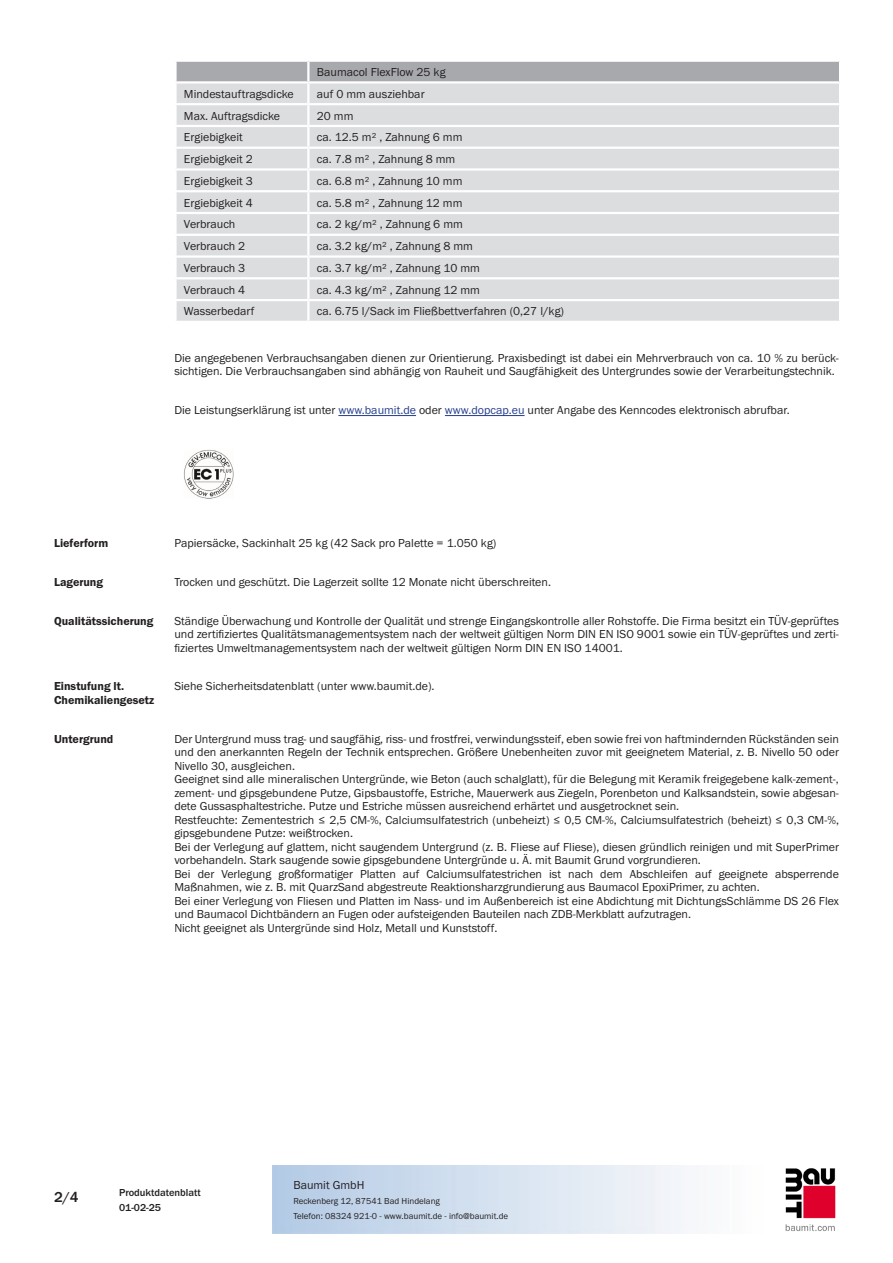
<style>
.page{position:relative;width:893px;height:1263px;background:#fff}
.page>*{position:absolute;margin:0;border:0;box-sizing:border-box;transform-origin:0 0}
.t1{font:500 15px "BM Franklin Gothic URW";color:#231f20}
.PDS_Standard{font:12px/13.5px "BM Franklin Gothic URW Boo";color:#231f20}
.PDS_Standard_linksbü{font:12px "BM Franklin Gothic URW Boo";color:#231f20}
.PDS_Header{font:12px/13.5px "BM Franklin Gothic URW Dem";color:#231f20}
.t2{font:500 10.5px/15px "BM Franklin Gothic URW";color:#231f20}
.t3{font:9px/15px "BM Franklin Gothic URW Boo";color:#231f20}
.s1{color:#253f8e}
</style>
<div class="page">
<img style="left:785px;top:1168px;width:51px;height:63px">
<div style="left:177px;top:105px;width:662px;height:216px;background:#dcdddf"></div>
<svg style="left:176px;top:61px;width:664px;height:42px;background:#c6c7ca"></svg>
<hr style="left:307px;top:105px;width:2px;height:20px;background:#fff">
<hr style="left:174px;top:125px;width:134px;height:2px;background:#fff">
<hr style="left:308px;top:125px;width:533px;height:2px;background:#fff">
<hr style="left:307px;top:127px;width:2px;height:20px;background:#fff">
<hr style="left:174px;top:147px;width:134px;height:2px;background:#fff">
<hr style="left:308px;top:147px;width:533px;height:2px;background:#fff">
<hr style="left:174px;top:168px;width:134px;height:3px;background:#fff">
<hr style="left:308px;top:168px;width:533px;height:3px;background:#fff">
<svg style="left:307px;top:149px;width:2px;height:41px"></svg>
<hr style="left:174px;top:190px;width:134px;height:2px;background:#fff">
<hr style="left:308px;top:190px;width:533px;height:2px;background:#fff">
<hr style="left:307px;top:192px;width:2px;height:20px;background:#fff">
<hr style="left:174px;top:212px;width:134px;height:2px;background:#fff">
<hr style="left:308px;top:212px;width:533px;height:2px;background:#fff">
<hr style="left:307px;top:214px;width:2px;height:20px;background:#fff">
<hr style="left:174px;top:234px;width:134px;height:2px;background:#fff">
<hr style="left:308px;top:234px;width:533px;height:2px;background:#fff">
<hr style="left:174px;top:255px;width:134px;height:3px;background:#fff">
<hr style="left:308px;top:255px;width:533px;height:3px;background:#fff">
<svg style="left:307px;top:236px;width:2px;height:41px"></svg>
<hr style="left:174px;top:277px;width:134px;height:2px;background:#fff">
<hr style="left:308px;top:277px;width:533px;height:2px;background:#fff">
<hr style="left:307px;top:279px;width:2px;height:20px;background:#fff">
<hr style="left:174px;top:299px;width:134px;height:2px;background:#fff">
<hr style="left:308px;top:299px;width:533px;height:2px;background:#fff">
<hr style="left:307px;top:301px;width:2px;height:20px;background:#fff">
<hr style="left:338px;top:415px;width:78px;height:1px;background:#253f8e">
<hr style="left:445px;top:415px;width:80px;height:1px;background:#253f8e">
<img style="left:184px;top:449px;width:50px;height:50px">
<p class="PDS_Standard_linksbü" style="left:317px;top:65px;width:130px">Baumacol FlexFlow 25 kg</p>
<p class="PDS_Standard_linksbü" style="left:184px;top:86px;width:111px">Mindestauftragsdicke</p>
<p class="PDS_Standard_linksbü" style="left:317px;top:86px;width:109px">auf 0 mm ausziehbar</p>
<p class="PDS_Standard_linksbü" style="left:184px;top:108px;width:98px">Max. Auftragsdicke</p>
<p class="PDS_Standard_linksbü" style="left:317px;top:108px;width:38px">20 mm</p>
<p class="PDS_Standard_linksbü" style="left:184px;top:130px;width:60px">Ergiebigkeit</p>
<p class="PDS_Standard_linksbü" style="left:317px;top:130px;width:147px">ca. 12.5 m² , Zahnung 6 mm</p>
<p class="PDS_Standard_linksbü" style="left:184px;top:152px;width:70px">Ergiebigkeit 2</p>
<p class="PDS_Standard_linksbü" style="left:317px;top:152px;width:140px">ca. 7.8 m² , Zahnung 8 mm</p>
<p class="PDS_Standard_linksbü" style="left:184px;top:173px;width:70px">Ergiebigkeit 3</p>
<p class="PDS_Standard_linksbü" style="left:317px;top:173px;width:147px">ca. 6.8 m² , Zahnung 10 mm</p>
<p class="PDS_Standard_linksbü" style="left:184px;top:195px;width:70px">Ergiebigkeit 4</p>
<p class="PDS_Standard_linksbü" style="left:317px;top:195px;width:147px">ca. 5.8 m² , Zahnung 12 mm</p>
<p class="PDS_Standard_linksbü" style="left:184px;top:217px;width:53px">Verbrauch</p>
<p class="PDS_Standard_linksbü" style="left:317px;top:217px;width:147px">ca. 2 kg/m² , Zahnung 6 mm</p>
<p class="PDS_Standard_linksbü" style="left:184px;top:239px;width:63px">Verbrauch 2</p>
<p class="PDS_Standard_linksbü" style="left:317px;top:239px;width:157px">ca. 3.2 kg/m² , Zahnung 8 mm</p>
<p class="PDS_Standard_linksbü" style="left:184px;top:260px;width:63px">Verbrauch 3</p>
<p class="PDS_Standard_linksbü" style="left:317px;top:260px;width:165px">ca. 3.7 kg/m² , Zahnung 10 mm</p>
<p class="PDS_Standard_linksbü" style="left:184px;top:282px;width:63px">Verbrauch 4</p>
<p class="PDS_Standard_linksbü" style="left:317px;top:282px;width:165px">ca. 4.3 kg/m² , Zahnung 12 mm</p>
<p class="PDS_Standard_linksbü" style="left:184px;top:304px;width:72px">Wasserbedarf</p>
<p class="PDS_Standard_linksbü" style="left:317px;top:304px;width:249px">ca. 6.75 l/Sack im Fließbettverfahren (0,27 l/kg)</p>
<p class="PDS_Standard" style="left:174px;top:351px;width:666px">Die angegebenen Verbrauchsangaben dienen zur Orientierung. Praxisbedingt ist dabei ein Mehrverbrauch von ca. 10 % zu berück&shy;sichtigen. Die Verbrauchsangaben sind abhängig von Rauheit und Saugfähigkeit des Untergrundes sowie der Verarbeitungstechnik.</p>
<p class="PDS_Standard" style="left:174px;top:404px;width:617px">Die Leistungserklärung ist unter <span class="s1">www.baumit.de</span> oder <span class="s1">www.dopcap.eu</span> unter Angabe des Kenncodes elektronisch abrufbar.</p>
<p class="PDS_Header" style="left:54px;top:536px;width:56px">Lieferform</p>
<p class="PDS_Standard" style="left:174px;top:536px;width:324px">Papiersäcke, Sackinhalt 25 kg (42 Sack pro Palette = 1.050 kg)</p>
<p class="PDS_Header" style="left:54px;top:575px;width:51px">Lagerung</p>
<p class="PDS_Standard" style="left:174px;top:575px;width:378px">Trocken und geschützt. Die Lagerzeit sollte 12 Monate nicht überschreiten.</p>
<p class="PDS_Header" style="left:54px;top:614px;width:101px">Qualitätssicherung</p>
<p class="PDS_Standard" style="left:174px;top:614px;width:666px;text-align:justify">Ständige Überwachung und Kontrolle der Qualität und strenge Eingangskontrolle aller Rohstoffe. Die Firma besitzt ein TÜV-geprüftes und zertifiziertes Qualitätsmanagementsystem nach der weltweit gültigen Norm DIN EN ISO 9001 sowie ein TÜV-geprüftes und zerti&shy;fiziertes Umweltmanagementsystem nach der weltweit gültigen Norm DIN EN ISO 14001.</p>
<p class="PDS_Header" style="left:54px;top:680px;width:102px">Einstufung lt.<br>Chemikaliengesetz</p>
<p class="PDS_Standard" style="left:174px;top:680px;width:262px">Siehe Sicherheitsdatenblatt (unter www.baumit.de).</p>
<p class="PDS_Header" style="left:54px;top:732px;width:61px">Untergrund</p>
<p class="PDS_Standard" style="left:174px;top:732px;width:666px;text-align:justify">Der Untergrund muss trag- und saugfähig, riss- und frostfrei, verwindungssteif, eben sowie frei von haftmindernden Rückständen sein und den anerkannten Regeln der Technik entsprechen. Größere Unebenheiten zuvor mit geeignetem Material, z. B. Nivello 50 oder Nivello 30, ausgleichen.</p>
<p class="PDS_Standard" style="left:174px;top:773px;width:666px;text-align:justify">Geeignet sind alle mineralischen Untergründe, wie Beton (auch schalglatt), für die Belegung mit Keramik freigegebene kalk-zement-, zement- und gipsgebundene Putze, Gipsbaustoffe, Estriche, Mauerwerk aus Ziegeln, Porenbeton und Kalksandstein, sowie abgesan&shy;dete Gussasphaltestriche. Putze und Estriche müssen ausreichend erhärtet und ausgetrocknet sein.</p>
<p class="PDS_Standard" style="left:174px;top:813px;width:666px">Restfeuchte: Zementestrich ≤ 2,5 CM-%, Calciumsulfatestrich (unbeheizt) ≤ 0,5 CM-%, Calciumsulfatestrich (beheizt) ≤ 0,3 CM-%, gipsgebundene Putze: weißtrocken.</p>
<p class="PDS_Standard" style="left:174px;top:840px;width:666px">Bei der Verlegung auf glattem, nicht saugendem Untergrund (z. B. Fliese auf Fliese), diesen gründlich reinigen und mit SuperPrimer vorbehandeln. Stark saugende sowie gipsgebundene Untergründe u. Ä. mit Baumit Grund vorgrundieren.</p>
<p class="PDS_Standard" style="left:174px;top:867px;width:666px">Bei der Verlegung großformatiger Platten auf Calciumsulfatestrichen ist nach dem Abschleifen auf geeignete absperrende<br>Maßnahmen, wie z. B. mit QuarzSand abgestreute Reaktionsharzgrundierung aus Baumacol EpoxiPrimer, zu achten.</p>
<p class="PDS_Standard" style="left:174px;top:894px;width:666px">Bei einer Verlegung von Fliesen und Platten im Nass- und im Außenbereich ist eine Abdichtung mit DichtungsSchlämme DS 26 Flex und Baumacol Dichtbändern an Fugen oder aufsteigenden Bauteilen nach ZDB-Merkblatt aufzutragen.</p>
<p class="PDS_Standard" style="left:174px;top:921px;width:325px">Nicht geeignet als Untergründe sind Holz, Metall und Kunststoff.</p>
<p class="t1" style="left:54px;top:1188px;width:26px">2/4</p>
<p class="t2" style="left:119px;top:1185px;width:83px">Produktdatenblatt<br>01-02-25</p>
<p class="PDS_Standard" style="left:293px;top:1178px;width:73px">Baumit GmbH</p>
<p class="t3" style="left:293px;top:1193px;width:216px">Reckenberg 12, 87541 Bad Hindelang<br>Telefon: 08324 921-0 - www.baumit.de - info@baumit.de</p>
</div>
